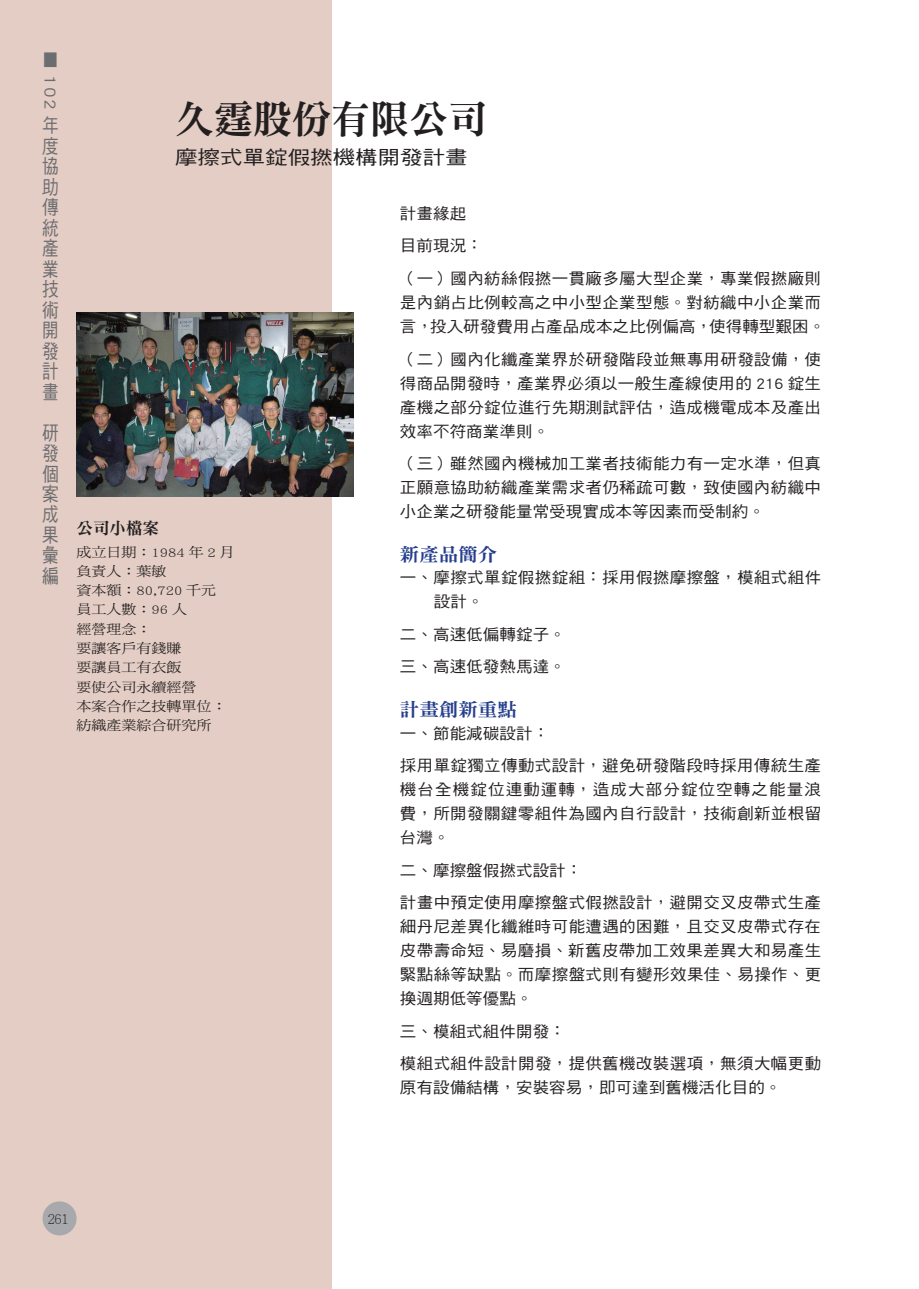
<style>
.page{position:relative;width:919px;height:1289px;background:#fff}
.page>*{position:absolute;margin:0;border:0;box-sizing:border-box;transform-origin:0 0}
.t1{font:39px "DF Ming Std W9";color:#231f20}
.t2{font:19.5px/20.5px "DF Hei Std W5";color:#6c6d70;text-align:justify;scale:.85 1}
.t3{font:19.2px "DF Hei Std W5";color:#231f20;scale:1.18 1}
.t4{font:18.6px "DF Ming Std W9";color:#253f8e;scale:1.05 1}
.t5{font:16.65px "DF Hei Std W5";color:#6c6d70;scale:1.18 1}
.t6{font:16.5px "DF Ming Std W9";color:#231f20}
.t7{font:15.6px/24px "DF Hei Std W5";letter-spacing:.02em;color:#231f20;scale:1.05 1}
.t8{font:13.5px/19.2px "DF Ming Std W5";color:#231f20;scale:1.11 1}
.t9{font:300 13.5px "Adobe Ming Std";color:#231f20}
</style>
<div class="page">
<div style="left:0;top:0;width:332px;height:1288px;background:#e3cdc4"></div>
<div style="left:43px;top:1201px;width:34px;height:34px;background:#a8a9ad;border-radius:50%"></div>
<img style="left:77px;top:312px;width:277px;height:184px">
<p class="t5" style="left:59px;top:50px;width:52px;rotate:90deg">■ 102</p>
<p class="t2" style="left:42px;top:115px;width:21px">年度協助傳統產業技術開發計畫</p>
<p class="t2" style="left:42px;top:422px;width:21px">研發個案成果彙編</p>
<h1 class="t1" style="left:175px;top:98px;width:313px">久霆股份有限公司</h1>
<p class="t3" style="left:175px;top:146px;width:249px">摩擦式單錠假撚機構開發計畫</p>
<p class="t6" style="left:77px;top:519px;width:84px">公司小檔案</p>
<p class="t8" style="left:77px;top:542px;width:144px">成立日期：1984 年 2 月負責人：葉敏<br>資本額：80,720 千元員工人數：96 人<br>經營理念：<br>要讓客戶有錢賺<br>要讓員工有衣飯<br>要使公司永續經營<br>本案合作之技轉單位：紡織產業綜合研究所</p>
<p class="t7" style="left:400px;top:197px;width:402px;line-height:32.5px">計畫緣起<br>目前現況：<br>（一）國內紡絲假撚一貫廠多屬大型企業，專業假撚廠則</p>
<p class="t7" style="left:400px;top:290px;width:406px">是內銷占比例較高之中小型企業型態。對紡織中小企業而言，投入研發費用占產品成本之比例偏高，使得轉型艱困。</p>
<p class="t7" style="left:400px;top:347px;width:402px;text-align:justify">（二）國內化纖產業界於研發階段並無專用研發設備，使得商品開發時，產業界必須以一般生產線使用的 216 錠生產機之部分錠位進行先期測試評估，造成機電成本及產出效率不符商業準則。</p>
<p class="t7" style="left:400px;top:451px;width:402px;text-align:justify">（三）雖然國內機械加工業者技術能力有一定水準，但真正願意協助紡織產業需求者仍稀疏可數，致使國內紡織中小企業之研發能量常受現實成本等因素而受制約。</p>
<p class="t4" style="left:400px;top:544px;width:94px">新產品簡介</p>
<p class="t7" style="left:434px;top:565px;width:370px;text-indent:-34px">一、摩擦式單錠假撚錠組：採用假撚摩擦盤，模組式組件設計。</p>
<p class="t7" style="left:400px;top:617px;width:159px;line-height:32.5px">二、高速低偏轉錠子。三、高速低發熱馬達。</p>
<p class="t4" style="left:400px;top:699px;width:113px">計畫創新重點</p>
<p class="t7" style="left:400px;top:716px;width:402px;line-height:32.5px">一、節能減碳設計：<br>採用單錠獨立傳動式設計，避免研發階段時採用傳統生產</p>
<p class="t7" style="left:400px;top:777px;width:402px;text-align:justify">機台全機錠位連動運轉，造成大部分錠位空轉之能量浪費，所開發關鍵零組件為國內自行設計，技術創新並根留台灣。</p>
<p class="t7" style="left:400px;top:853px;width:402px;line-height:32.5px">二、摩擦盤假撚式設計：<br>計畫中預定使用摩擦盤式假撚設計，避開交叉皮帶式生產</p>
<p class="t7" style="left:400px;top:914px;width:403px;text-align:justify">細丹尼差異化纖維時可能遭遇的困難，且交叉皮帶式存在皮帶壽命短、易磨損、新舊皮帶加工效果差異大和易產生緊點絲等缺點。而摩擦盤式則有變形效果佳、易操作、更換週期低等優點。</p>
<p class="t7" style="left:400px;top:1014px;width:402px;line-height:32.5px">三、模組式組件開發：<br>模組式組件設計開發，提供舊機改裝選項，無須大幅更動</p>
<p class="t7" style="left:400px;top:1075px;width:365px">原有設備結構，安裝容易，即可達到舊機活化目的。</p>
<p class="t9" style="left:48px;top:1211px;width:22px">261</p>
</div>
